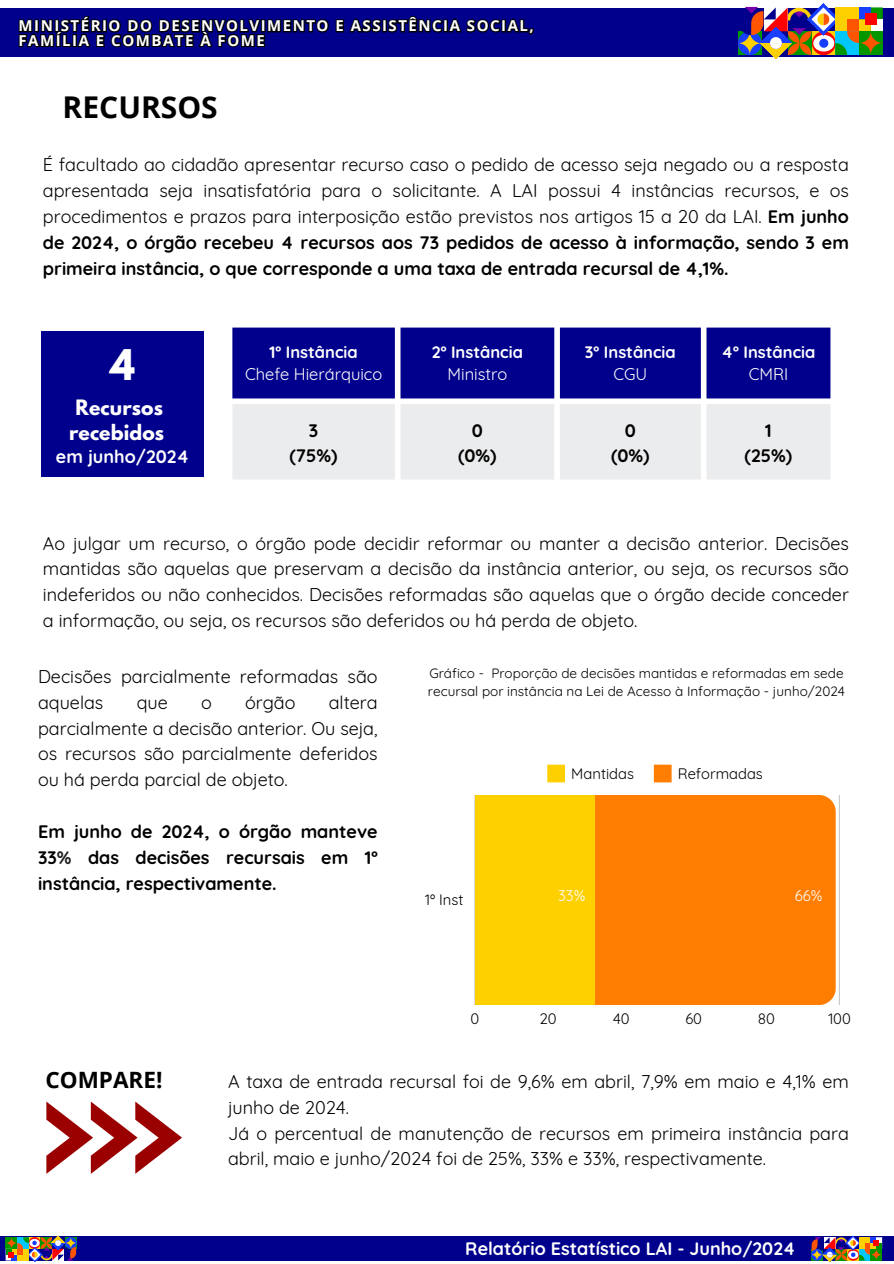
<style>
.page{position:relative;width:894px;height:1264px;background:#fff}
.page>*{position:absolute;margin:0;border:0;box-sizing:border-box;transform-origin:0 0}
.t1{font:700 37.5px "League Spartan";color:#fff}
.t2{font:700 30px "Open Sans";color:#000}
.t3{font:700 22.5px "Open Sans";color:#000}
.t4{font:700 18.75px/24.8px "League Spartan";letter-spacing:.005em;color:#fefefe;text-align:center}
.t5{font:18px/25.8px "Quicksand";color:#000;text-align:justify}
.t6{font:700 18px/25.8px "Quicksand";color:#000;text-align:justify}
.t7{font:700 18px "Quicksand";color:#fefefe}
.t8{font:700 16.5px "Quicksand";color:#fff}
.t9{font:16.5px "Quicksand";color:#fff}
.t10{font:700 15px/14.7px "Open Sans";letter-spacing:.1em;color:#fff}
.t11{font:15px "Quicksand";color:#fff}
.t12{font:14.85px "Quicksand";color:#000}
.t13{font:13.5px/18px "Quicksand";color:#000}
.s1{font-weight:700}
.s2{color:#202020}
</style>
<div class="page">
<div style="left:0;top:1236px;width:893px;height:24px;background:#00008c"></div>
<svg style="left:6px;top:1235px;width:70px;height:27px"></svg>
<svg style="left:811px;top:1235px;width:70px;height:27px"></svg>
<div style="left:0;top:8px;width:893px;height:48px;background:#00008c"></div>
<svg style="left:737px;top:3px;width:145px;height:57px"></svg>
<svg style="left:18px;top:16px;width:518px;height:41px"></svg>
<div style="left:232px;top:327px;width:598px;height:71px;background:#00008c"></div>
<div style="left:232px;top:404px;width:598px;height:75px;background:#ebeced"></div>
<svg style="left:547px;top:764px;width:18px;height:18px"></svg>
<svg style="left:653px;top:764px;width:18px;height:18px"></svg>
<hr style="left:838px;top:795px;width:1px;height:210px;background:#f6f6f6">
<div style="left:475px;top:795px;width:120px;height:210px;background:#ffd000"></div>
<div style="left:595px;top:795px;width:240px;height:210px;background:#ff7d00"></div>
<div style="left:41px;top:330px;width:163px;height:146px;background:#00008c"></div>
<svg style="left:46px;top:1101px;width:136px;height:72px"></svg>
<p class="t10" style="left:19px;top:18px;width:516px">MINISTÉRIO DO DESENVOLVIMENTO E ASSISTÊNCIA SOCIAL,<br>FAMÍLIA E COMBATE À FOME</p>
<p class="t2" style="left:63px;top:86px;width:157px">RECURSOS</p>
<p class="t5" style="left:43px;top:151px;width:807px">É facultado ao cidadão apresentar recurso caso o pedido de acesso seja negado ou a resposta apresentada seja insatisfatória para o solicitante. A LAI possui 4 instâncias recursos, e os procedimentos e prazos para interposição estão previstos nos artigos 15 a 20 da LAI. <span class="s1">Em junho de 2024, o órgão recebeu 4 recursos aos 73 pedidos de acesso à informação, sendo 3 em primeira instância, o que corresponde a uma taxa de entrada recursal de 4,1%.</span></p>
<p class="t1" style="left:110px;top:346px;width:26px">4</p>
<h3 class="t4" style="left:69px;top:398px;width:97px">Recursos recebidos</h3>
<p class="t7" style="left:56px;top:445px;width:135px">em junho/2024</p>
<p class="t8" style="left:269px;top:341px;width:90px">1º Instância</p>
<p class="t9" style="left:245px;top:364px;width:139px">Chefe Hierárquico</p>
<p class="t6" style="left:309px;top:417px;width:11px">3</p>
<p class="t6" style="left:289px;top:442px;width:50px">(75%)</p>
<p class="t8" style="left:431px;top:341px;width:93px">2º Instância</p>
<p class="t9" style="left:447px;top:364px;width:61px">Ministro</p>
<p class="t6" style="left:471px;top:417px;width:13px">0</p>
<p class="t6" style="left:458px;top:442px;width:40px">(0%)</p>
<p class="t8" style="left:584px;top:341px;width:92px">3º Instância</p>
<h5 class="t9" style="left:613px;top:364px;width:35px">CGU</h5>
<p class="t6" style="left:624px;top:417px;width:13px">0</p>
<h1 class="t6" style="left:611px;top:442px;width:40px">(0%)</h1>
<p class="t8" style="left:721px;top:341px;width:95px">4º Instância</p>
<p class="t9" style="left:748px;top:364px;width:41px">CMRI</p>
<h4 class="t6" style="left:765px;top:417px;width:8px">1</h4>
<h3 class="t6" style="left:744px;top:442px;width:49px">(25%)</h3>
<p class="t5" style="left:43px;top:530px;width:807px">Ao julgar um recurso, o órgão pode decidir reformar ou manter a decisão anterior. Decisões mantidas são aquelas que preservam a decisão da instância anterior, ou seja, os recursos são indeferidos ou não conhecidos. Decisões reformadas são aquelas que o órgão decide conceder a informação, ou seja, os recursos são deferidos ou há perda de objeto.</p>
<p class="t5" style="left:38px;top:663px;width:341px">Decisões parcialmente reformadas são aquelas</p>
<p class="t5" style="left:38px;top:689px;width:341px;text-indent:290px">altera parcialmente a decisão anterior. Ou seja, os recursos são parcialmente deferidos ou há perda parcial de objeto.</p>
<p class="t6" style="left:38px;top:818px;width:341px">Em junho de 2024, o órgão manteve 33<span class="s2">%</span> das decisões recursais em 1º instância, respectivamente.</p>
<p class="t5" style="left:137px;top:689px;width:33px">que</p>
<p class="t5" style="left:201px;top:689px;width:12px">o</p>
<p class="t5" style="left:245px;top:689px;width:52px">órgão</p>
<p class="t13" style="left:428px;top:664px;width:418px">Gráfico - Proporção de decisões mantidas e reformadas em sede recursal por instância na Lei de Acesso à Informação - junho/2024</p>
<p class="t12" style="left:571px;top:764px;width:64px">Mantidas</p>
<p class="t12" style="left:677px;top:764px;width:86px">Reformadas</p>
<p class="t12" style="left:425px;top:890px;width:40px">1º Inst</p>
<p class="t11" style="left:558px;top:886px;width:29px">33%</p>
<p class="t11" style="left:794px;top:886px;width:29px">66%</p>
<p class="t12" style="left:470px;top:1008px;width:10px">0</p>
<p class="t12" style="left:539px;top:1008px;width:19px">20</p>
<p class="t12" style="left:612px;top:1008px;width:19px">40</p>
<p class="t12" style="left:685px;top:1008px;width:18px">60</p>
<p class="t12" style="left:757px;top:1008px;width:19px">80</p>
<p class="t12" style="left:828px;top:1008px;width:24px">100</p>
<p class="t3" style="left:45px;top:1064px;width:118px">COMPARE!</p>
<p class="t5" style="left:228px;top:1068px;width:622px;text-align:left">A taxa de entrada recursal foi de 9,6% em abril, 7,9% em maio e 4,1% em junho de 2024.<br>Já o percentual de manutenção de recursos em primeira instância para abril, maio e junho/2024 foi de 25%, 33% e 33%, respectivamente.</p>
<p class="t7" style="left:465px;top:1236px;width:332px">Relatório Estatístico LAI - Junho/2024</p>
</div>
